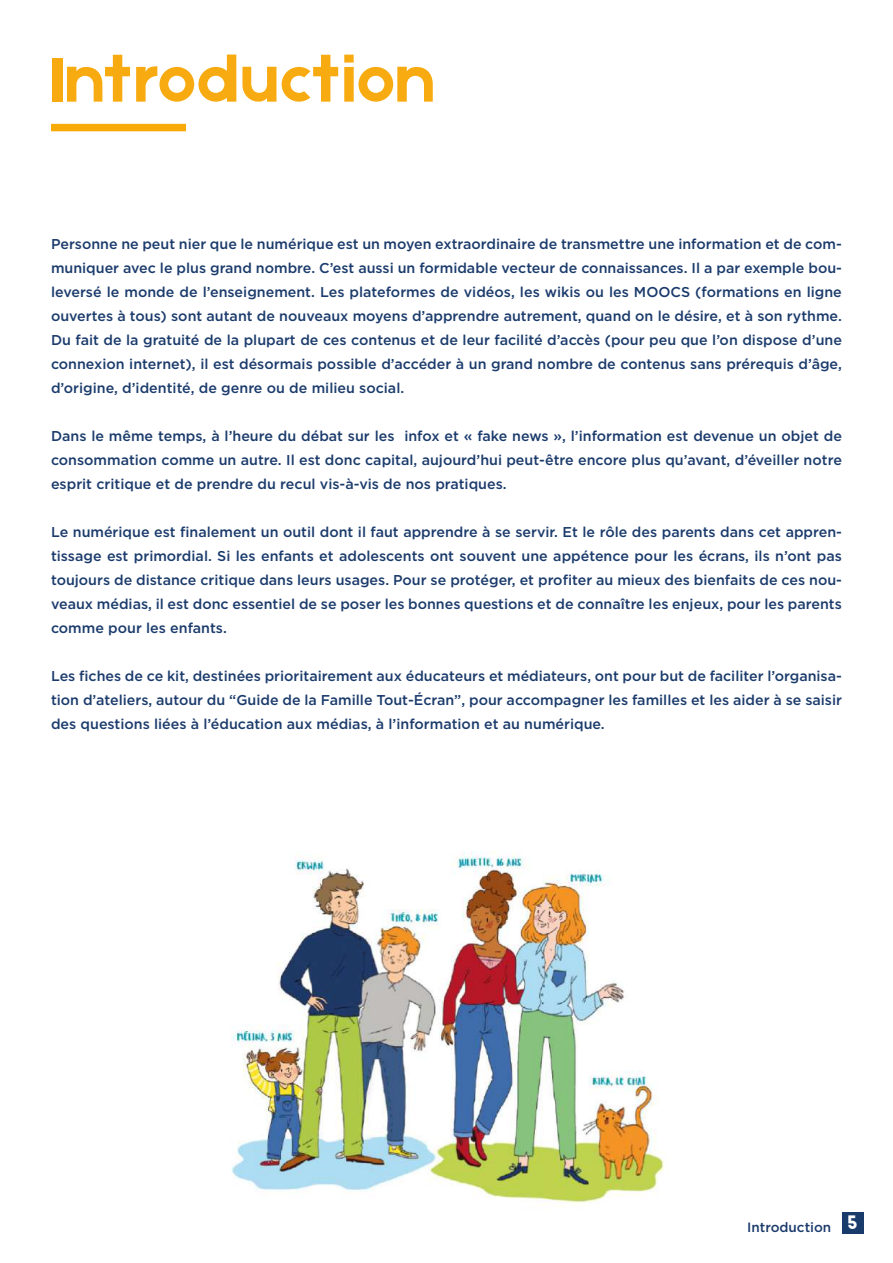
<style>
.page{position:relative;width:893px;height:1263px;background:#fff}
.page>*{position:absolute;margin:0;border:0;box-sizing:border-box;transform-origin:0 0}
.t1{font:67.5px "Etna";letter-spacing:.03em;color:#f8ab10}
.t2{font:500 14.25px/24px "Gotham";color:#1b3b6c;text-align:justify}
.t3{font:500 13.5px "Gotham";color:#1b3b6c}
</style>
<div class="page">
<div style="left:51px;top:124px;width:135px;height:7px;background:#f8ab08"></div>
<img style="left:231px;top:851px;width:438px;height:354px">
<div style="left:842px;top:1212px;width:21px;height:21px;background:#183b6b"></div>
<h1 class="t1" style="left:51px;top:32px;width:385px">Introduction</h1>
<p class="t2" style="left:51px;top:232px;width:792px">Personne ne peut nier que le numérique est un moyen extraordinaire de transmettre une information et de com&shy;muniquer avec le plus grand nombre. C’est aussi un formidable vecteur de connaissances. Il a par exemple bou&shy;leversé le monde de l’enseignement. Les plateformes de vidéos, les wikis ou les MOOCS (formations en ligne ouvertes à tous) sont autant de nouveaux moyens d’apprendre autrement, quand on le désire, et à son rythme.<br>Du fait de la gratuité de la plupart de ces contenus et de leur facilité d’accès (pour peu que l’on dispose d’une connexion internet), il est désormais possible d’accéder à un grand nombre de contenus sans prérequis d’âge, d’origine, d’identité, de genre ou de milieu social.</p>
<p class="t2" style="left:51px;top:424px;width:792px">Dans le même temps, à l’heure du débat sur les infox et « fake news », l’information est devenue un objet de consommation comme un autre. Il est donc capital, aujourd’hui peut-être encore plus qu’avant, d’éveiller notre esprit critique et de prendre du recul vis-à-vis de nos pratiques.</p>
<p class="t2" style="left:51px;top:520px;width:792px">Le numérique est finalement un outil dont il faut apprendre à se servir. Et le rôle des parents dans cet appren&shy;tissage est primordial. Si les enfants et adolescents ont souvent une appétence pour les écrans, ils n’ont pas toujours de distance critique dans leurs usages. Pour se protéger, et profiter au mieux des bienfaits de ces nou&shy;veaux médias, il est donc essentiel de se poser les bonnes questions et de connaître les enjeux, pour les parents comme pour les enfants.</p>
<p class="t2" style="left:51px;top:664px;width:792px">Les fiches de ce kit, destinées prioritairement aux éducateurs et médiateurs, ont pour but de faciliter l’organisa&shy;tion d’ateliers, autour du “Guide de la Famille Tout-Écran”, pour accompagner les familles et les aider à se saisir des questions liées à l’éducation aux médias, à l’information et au numérique.</p>
<p class="t3" style="left:747px;top:1218px;width:112px">Introduction <sup>5</sup></p>
</div>
